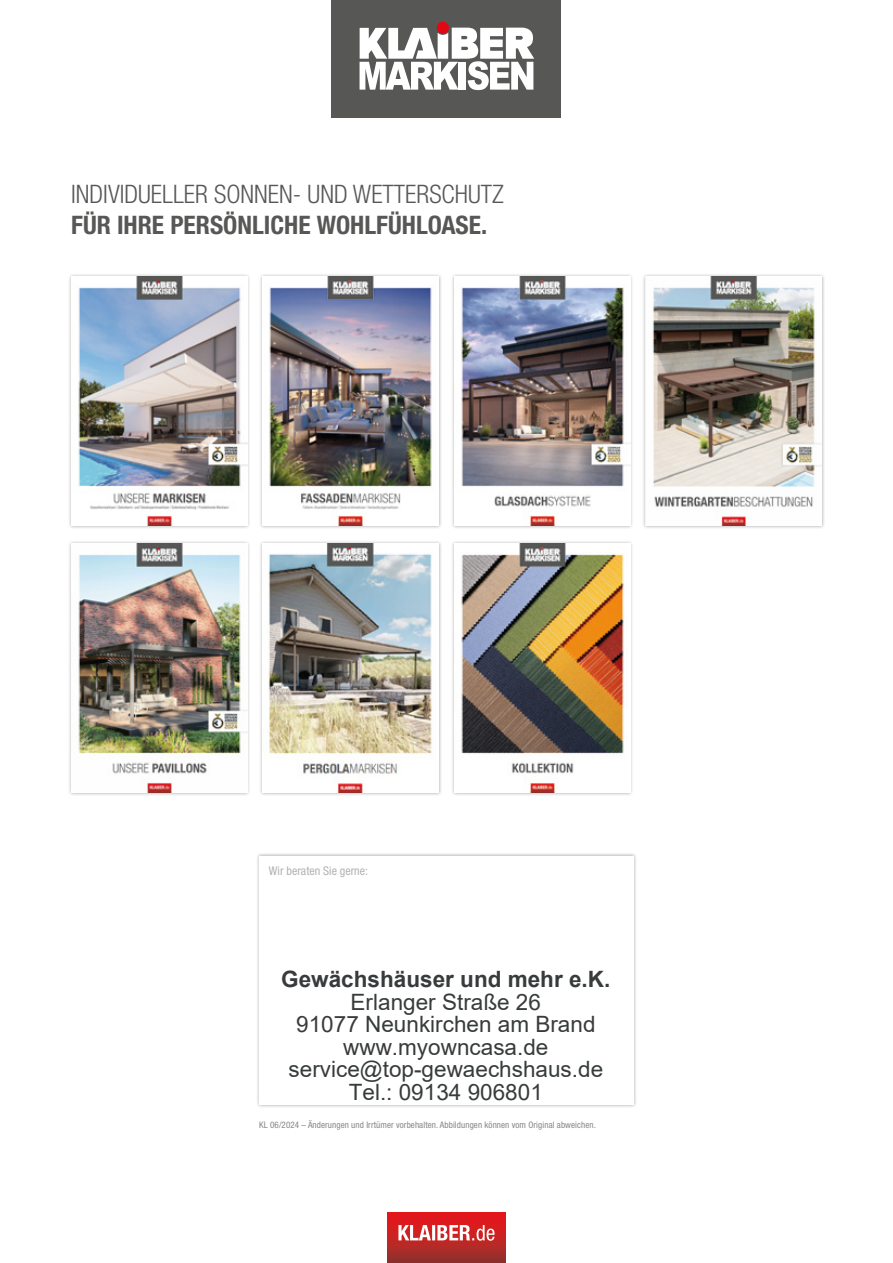
<style>
.page{position:relative;width:893px;height:1263px;background:#fff}
.page>*{position:absolute;margin:0;border:0;box-sizing:border-box;transform-origin:0 0}
.t1{font:300 condensed 25.5px "Helvetica Neue LT Std";color:#575756}
.t2{font:700 condensed 25.5px "Helvetica Neue LT Std";color:#575756}
.t3{font:22.5px/22.5px "Arial";color:#383b3c;text-align:center}
.t4{font:700 22.5px "Arial";color:#383b3c}
.t5{font:condensed 12px "Helvetica Neue LT Std";color:#b2b2b2}
.t6{font:condensed 9px "Helvetica Neue LT Std";letter-spacing:.01em;color:#878787}
</style>
<div class="page">
<div style="left:256px;top:852px;width:381px;height:256px;background:#000;opacity:.32"></div>
<div style="left:259px;top:856px;width:375px;height:249px;background:#fff"></div>
<div style="left:259px;top:273px;width:183px;height:256px;background:#000;opacity:.32"></div>
<img style="left:263px;top:276px;width:176px;height:249px">
<div style="left:68px;top:273px;width:182px;height:256px;background:#000;opacity:.32"></div>
<img style="left:71px;top:276px;width:176px;height:249px">
<div style="left:642px;top:273px;width:183px;height:256px;background:#000;opacity:.32"></div>
<img style="left:646px;top:276px;width:176px;height:249px">
<div style="left:259px;top:540px;width:183px;height:256px;background:#000;opacity:.32"></div>
<img style="left:263px;top:543px;width:176px;height:249px">
<div style="left:68px;top:540px;width:182px;height:256px;background:#000;opacity:.32"></div>
<img style="left:71px;top:543px;width:176px;height:249px">
<div style="left:451px;top:273px;width:182px;height:256px;background:#000;opacity:.32"></div>
<img style="left:454px;top:276px;width:176px;height:249px">
<div style="left:451px;top:540px;width:182px;height:256px;background:#000;opacity:.32"></div>
<img style="left:454px;top:543px;width:176px;height:249px">
<div style="left:387px;top:1213px;width:119px;height:50px;background:linear-gradient(to bottom,#f0151a,#93322c)"></div>
<svg style="left:398px;top:1225px;width:97px;height:16px"></svg>
<div style="left:332px;top:0;width:229px;height:117px;background:#575756"></div>
<svg style="left:360px;top:28px;width:174px;height:62px"></svg>
<div style="left:437px;top:22px;width:12px;height:12px;background:#e30613;border-radius:50%"></div>
<p class="t1" style="left:71px;top:180px;width:434px">INDIVIDUELLER SONNEN- UND WETTERSCHUTZ</p>
<p class="t2" style="left:71px;top:209px;width:417px">FÜR IHRE PERSÖNLICHE WOHLFÜHLOASE.</p>
<p class="t5" style="left:269px;top:864px;width:101px">Wir beraten Sie gerne:</p>
<p class="t4" style="left:281px;top:967px;width:331px">Gewächshäuser und mehr e.K.</p>
<p class="t3" style="left:289px;top:991px;width:316px">Erlanger Straße 26<br>91077 Neunkirchen am Brand www.myowncasa.de service@top-gewaechshaus.de<br>Tel.: 09134 906801</p>
<p class="t6" style="left:259px;top:1120px;width:338px">KL 06/2024 – Änderungen und Irrtümer vorbehalten. Abbildungen können vom Original abweichen.</p>
</div>
